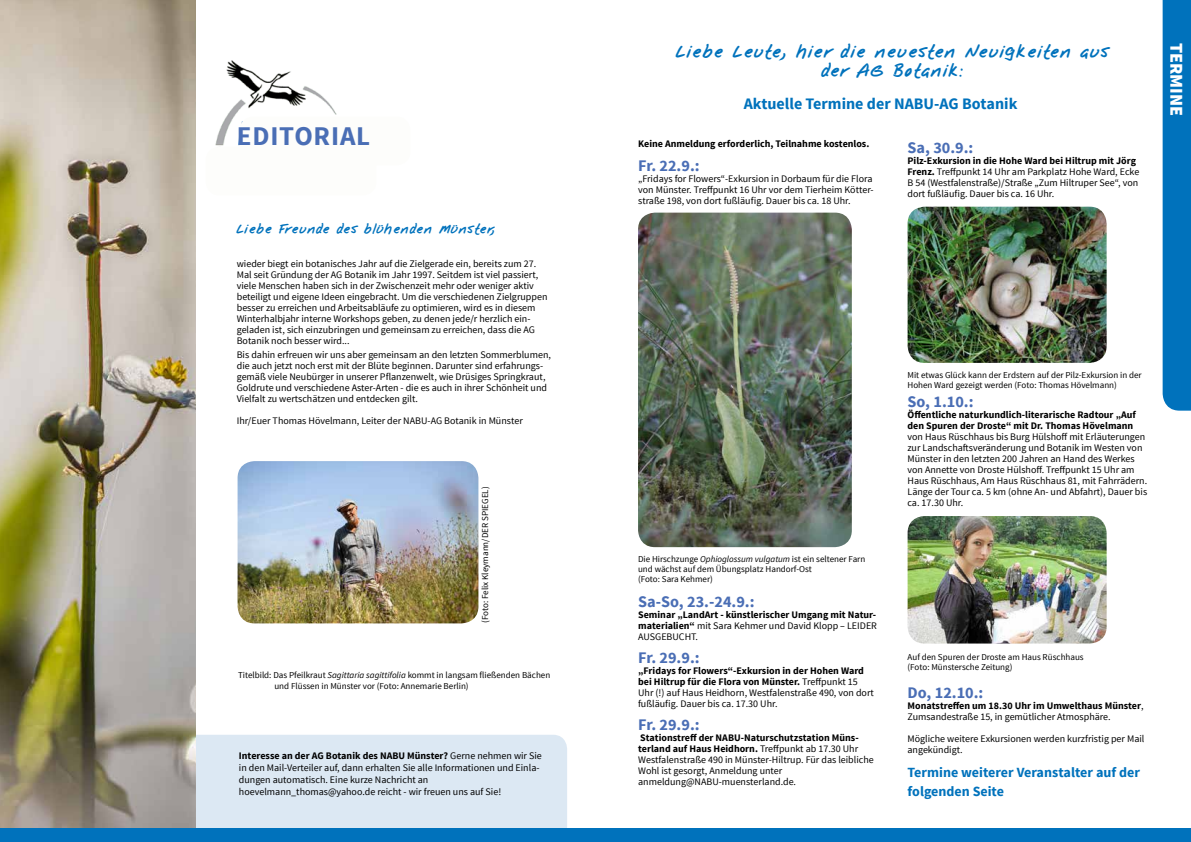
<style>
.page{position:relative;width:1191px;height:842px;background:#fff}
.page>*{position:absolute;margin:0;border:0;box-sizing:border-box;transform-origin:0 0}
.t1{font:700 27px "Source Sans Pro";letter-spacing:.03em;color:#4a6eb5}
.t2{font:900 18px "Source Sans Pro";color:#fff}
.t3{font:700 16.2px "Source Sans Pro";color:#4a6eb5}
.t4{font:700 16px/19.2px "Nabu Note 4";color:#0072bc;text-align:center}
.t5{font:700 16px "Source Sans Pro";color:#0072bc}
.t6{font:700 14px/18px "Source Sans Pro";color:#0072bc}
.t7{font:700 12px "Nabu Note 4";color:#0072bc}
.t8{font:10px/11px "Source Sans Pro";color:#000}
.t9{font:700 10px/11px "Source Sans Pro";color:#000}
.t10{font:9px/10px "Source Sans Pro";color:#000}
.s1{font-style:italic}
.s2{font-weight:700}
.s3{font-weight:400}
</style>
<div class="page">
<div style="left:43px;top:735px;width:524px;height:105px;background:#dce8f3;border-radius:14px"></div>
<img style="left:0;top:0;width:196px;height:828px">
<img style="left:215px;top:60px;width:122px;height:86px">
<img style="left:240px;top:117px;width:97px;height:29px">
<div style="left:1162px;top:0;width:29px;height:411px;background:#0072bc"></div>
<div style="left:0;top:828px;width:1191px;height:14px;background:#0072bc"></div>
<img style="left:237px;top:461px;width:241px;height:162px">
<img style="left:638px;top:213px;width:214px;height:334px">
<img style="left:907px;top:207px;width:199px;height:156px">
<img style="left:907px;top:516px;width:199px;height:127px">
<h1 class="t1" style="left:237px;top:119px;width:135px">EDITORIAL</h1>
<p class="t7" style="left:237px;top:222px;width:261px">Liebe Freunde des blühenden Münster,</p>
<p class="t8" style="left:237px;top:258px;width:312px">wieder biegt ein botanisches Jahr auf die Zielgerade ein, bereits zum 27.<br>Mal seit Gründung der AG Botanik im Jahr 1997. Seitdem ist viel passiert, viele Menschen haben sich in der Zwischenzeit mehr oder weniger aktiv beteiligt und eigene Ideen eingebracht. Um die verschiedenen Zielgruppen besser zu erreichen und Arbeitsabläufe zu optimieren, wird es in diesem Winterhalbjahr interne Workshops geben, zu denen jede/r herzlich ein&shy;geladen ist, sich einzubringen und gemeinsam zu erreichen, dass die AG Botanik noch besser wird...</p>
<p class="t8" style="left:237px;top:349px;width:316px">Bis dahin erfreuen wir uns aber gemeinsam an den letzten Sommerblumen, die auch jetzt noch erst mit der Blüte beginnen. Darunter sind erfahrungs&shy;gemäß viele Neubürger in unserer Pflanzenwelt, wie Drüsiges Springkraut, Goldrute und verschiedene Aster-Arten - die es auch in ihrer Schönheit und Vielfalt zu wertschätzen und entdecken gilt.</p>
<p class="t8" style="left:237px;top:415px;width:287px">Ihr/Euer Thomas Hövelmann, Leiter der NABU-AG Botanik in Münster</p>
<p class="t10" style="left:480px;top:623px;width:138px;rotate:-90deg">(Foto: Felix Kleymann/DER SPIEGEL)</p>
<p class="t10" style="left:274px;top:670px;width:277px;line-height:11px;text-indent:-36px">Titelbild: Das Pfeilkraut <span class="s1">Sagittaria sagittifolia</span> kommt in langsam fließenden Bächen und Flüssen in Münster vor (Foto: Annemarie Berlin)</p>
<p class="t8" style="left:239px;top:749px;width:304px;line-height:12px"><span class="s2">Interesse an der AG Botanik des NABU Münster?</span> Gerne nehmen wir Sie in den Mail-Verteiler auf, dann erhalten Sie alle Informationen und Einla&shy;dungen automatisch. Eine kurze Nachricht an hoevelmann_thomas@yahoo.de reicht - wir freuen uns auf Sie!</p>
<h3 class="t4" style="left:676px;top:42px;width:435px">Liebe Leute, hier die neuesten Neuigkeiten aus der AG Botanik:</h3>
<h3 class="t5" style="left:743px;top:93px;width:275px">Aktuelle Termine der NABU-AG Botanik</h3>
<p class="t9" style="left:638px;top:139px;width:233px">Keine Anmeldung erforderlich, Teilnahme kostenlos.</p>
<h3 class="t3" style="left:638px;top:155px;width:63px">Fr. 22.9.:</h3>
<p class="t8" style="left:638px;top:173px;width:237px">„Fridays for Flowers“-Exkursion in Dorbaum für die Flora von Münster. Treffpunkt 16 Uhr vor dem Tierheim Kötter&shy;straße 198, von dort fußläufig. Dauer bis ca. 18 Uhr.</p>
<h3 class="t3" style="left:907px;top:137px;width:67px">Sa, 30.9.:</h3>
<p class="t8" style="left:907px;top:156px;width:233px"><span class="s2">Pilz-Exkursion in die Hohe Ward bei Hiltrup mit Jörg Frenz.</span> Treffpunkt 14 Uhr am Parkplatz Hohe Ward, Ecke B 54 (Westfalenstraße)/Straße „Zum Hiltruper See“, von dort fußläufig. Dauer bis ca. 16 Uhr.</p>
<h2 class="t2" style="left:1188px;top:43px;width:75px;rotate:90deg">TERMINE</h2>
<p class="t10" style="left:638px;top:554px;width:229px">Die Hirschzunge <span class="s1">Ophioglossum vulgatum</span> ist ein seltener Farn und wächst auf dem Übungsplatz Handorf-Ost<br>(Foto: Sara Kehmer)</p>
<h3 class="t3" style="left:638px;top:591px;width:118px">Sa-So, 23.-24.9.:</h3>
<p class="t9" style="left:638px;top:609px;width:240px;text-align:justify">Seminar „LandArt - künstlerischer Umgang mit Natur&shy;materialien“ <span class="s3">mit Sara Kehmer und David Klopp – LEIDER AUSGEBUCHT.</span></p>
<h3 class="t3" style="left:638px;top:647px;width:63px">Fr. 29.9.:</h3>
<p class="t8" style="left:638px;top:665px;width:237px"><span class="s2">„Fridays for Flowers“-Exkursion in der Hohen Ward bei Hiltrup für die Flora von Münster.</span> Treffpunkt 15<br>Uhr (!) auf Haus Heidhorn, Westfalenstraße 490, von dort fußläufig. Dauer bis ca. 17.30 Uhr.</p>
<h3 class="t3" style="left:638px;top:714px;width:63px">Fr. 29.9.:</h3>
<p class="t8" style="left:638px;top:732px;width:237px"><span class="s2">Stationstreff der NABU-Naturschutzstation Müns&shy;terland auf Haus Heidhorn.</span> Treffpunkt ab 17.30 Uhr Westfalenstraße 490 in Münster-Hiltrup. Für das leibliche Wohl ist gesorgt, Anmeldung unter anmeldung@NABU-muensterland.de.</p>
<p class="t10" style="left:907px;top:370px;width:236px">Mit etwas Glück kann der Erdstern auf der Pilz-Exkursion in der<br>Hohen Ward gezeigt werden (Foto: Thomas Hövelmann)</p>
<h3 class="t3" style="left:907px;top:392px;width:68px">So, 1.10.:</h3>
<p class="t9" style="left:907px;top:410px;width:230px">Öffentliche naturkundlich-literarische Radtour „Auf den Spuren der Droste“ mit Dr. Thomas Hövelmann</p>
<p class="t8" style="left:907px;top:432px;width:241px">von Haus Rüschhaus bis Burg Hülshoff mit Erläuterungen zur Landschaftsveränderung und Botanik im Westen von Münster in den letzten 200 Jahren an Hand des Werkes von Annette von Droste Hülshoff. Treffpunkt 15 Uhr am Haus Rüschhaus, Am Haus Rüschhaus 81, mit Fahrrädern.<br>Länge der Tour ca. 5 km (ohne An- und Abfahrt), Dauer bis ca. 17.30 Uhr.</p>
<p class="t10" style="left:907px;top:652px;width:178px">Auf den Spuren der Droste am Haus Rüschhaus (Foto: Münstersche Zeitung)</p>
<h3 class="t3" style="left:907px;top:682px;width:77px">Do, 12.10.:</h3>
<p class="t9" style="left:907px;top:700px;width:237px">Monatstreffen um 18.30 Uhr im Umwelthaus Münster<span class="s3">,<br>Zumsandestraße 15, in gemütlicher Atmosphäre.</span></p>
<p class="t8" style="left:907px;top:733px;width:238px">Mögliche weitere Exkursionen werden kurzfristig per Mail angekündigt.</p>
<h3 class="t6" style="left:907px;top:764px;width:234px">Termine weiterer Veranstalter auf der folgenden Seite</h3>
</div>
